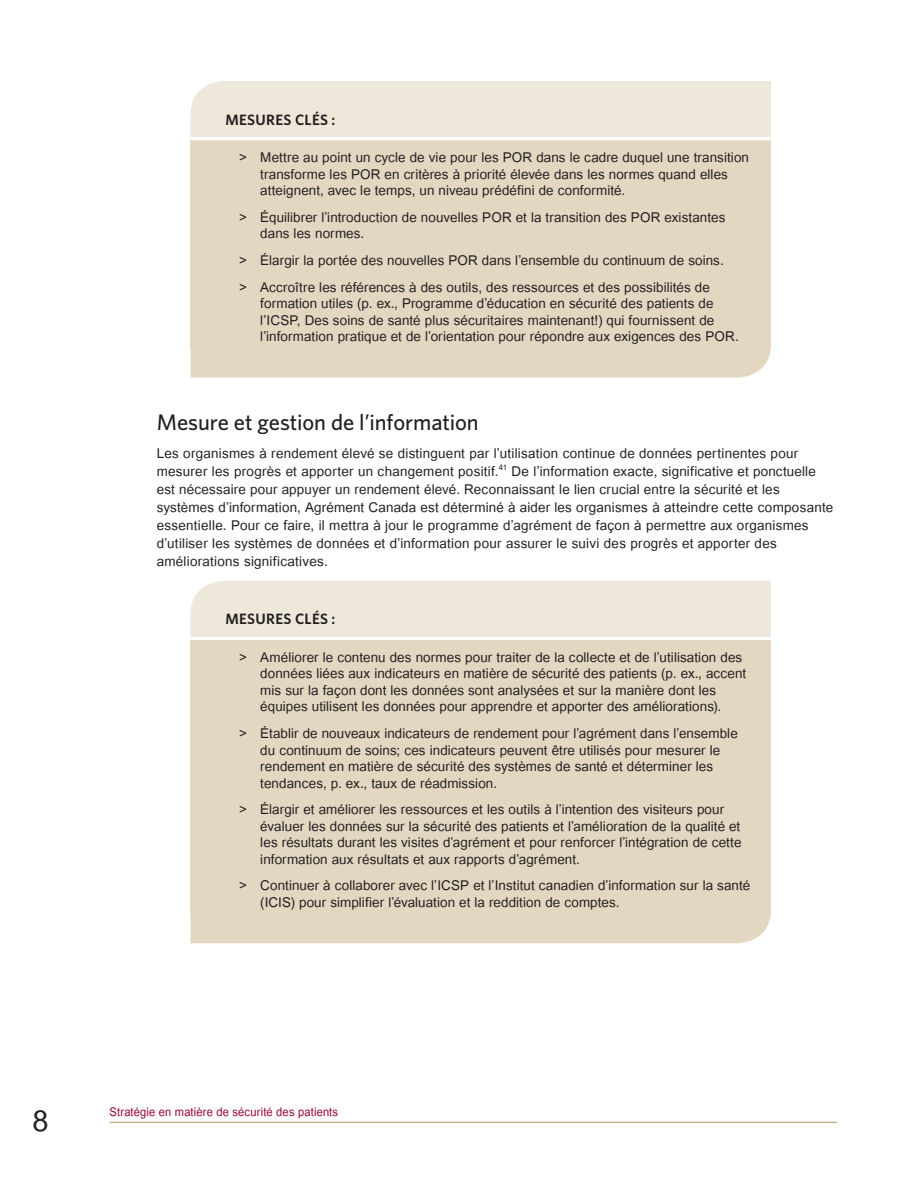
<style>
.page{position:relative;width:918px;height:1188px;background:#fff}
.page>*{position:absolute;margin:0;border:0;box-sizing:border-box;transform-origin:0 0}
.t1{font:40.5px "Utsaah";color:#231f20}
.heading_4{font:500 22.5px "Whitney";letter-spacing:-.005em;color:#231f20}
.key_action_bullet{font:18.75px/16.5px "Utsaah";letter-spacing:.005em;color:#231f20}
.t2{font:16.5px "Utsaah";letter-spacing:.01em;color:#98012d;scale:.94 1}
.t3{font:600 15px "Whitney";letter-spacing:.025em;color:#231f20}
</style>
<div class="page">
<hr style="left:110px;top:1122px;width:727px;height:1px;background:#c8b08b">
<div style="left:190px;top:81px;width:581px;height:56px;background:#eee8da"></div>
<div style="left:190px;top:139px;width:581px;height:208px;background:#e3d7c1"></div>
<hr style="left:190px;top:137px;width:581px;height:3px;background:#fff">
<div style="left:190px;top:581px;width:581px;height:56px;background:#eee8da"></div>
<div style="left:190px;top:639px;width:581px;height:274px;background:#e3d7c1"></div>
<hr style="left:190px;top:637px;width:581px;height:3px;background:#fff">
<div style="left:191px;top:347px;width:580px;height:31px;background:#e3d7c1"></div>
<div style="left:191px;top:913px;width:580px;height:30px;background:#e3d7c1"></div>
<p class="t3" style="left:225px;top:109px;width:112px">MESURES CLÉS :</p>
<p class="key_action_bullet" style="left:260px;top:150px;width:490px;text-indent:-21px">&gt; Mettre au point un cycle de vie pour les POR dans le cadre duquel une transition transforme les POR en critères à priorité élevée dans les normes quand elles atteignent, avec le temps, un niveau prédéfini de conformité.</p>
<p class="key_action_bullet" style="left:260px;top:210px;width:467px;text-indent:-21px">&gt; Équilibrer l’introduction de nouvelles POR et la transition des POR existantes dans les normes.</p>
<p class="key_action_bullet" style="left:239px;top:253px;width:486px">&gt; Élargir la portée des nouvelles POR dans l’ensemble du continuum de soins.</p>
<p class="key_action_bullet" style="left:260px;top:280px;width:480px;text-indent:-21px">&gt; Accroître les références à des outils, des ressources et des possibilités de formation utiles (p. ex., Programme d’éducation en sécurité des patients de l’ICSP, Des soins de santé plus sécuritaires maintenant!) qui fournissent de l’information pratique et de l’orientation pour répondre aux exigences des POR.</p>
<p class="heading_4" style="left:157px;top:407px;width:323px">Mesure et gestion de l’information</p>
<p class="key_action_bullet" style="left:157px;top:446px;width:678px;line-height:18px">Les organismes à rendement élevé se distinguent par l’utilisation continue de données pertinentes pour mesurer les progrès et apporter un changement positif.<sup>41</sup> De l’information exacte, significative et ponctuelle est nécessaire pour appuyer un rendement élevé. Reconnaissant le lien crucial entre la sécurité et les systèmes d’information, Agrément Canada est déterminé à aider les organismes à atteindre cette composante essentielle. Pour ce faire, il mettra à jour le programme d’agrément de façon à permettre aux organismes d’utiliser les systèmes de données et d’information pour assurer le suivi des progrès et apporter des améliorations significatives.</p>
<p class="t3" style="left:225px;top:609px;width:112px">MESURES CLÉS :</p>
<p class="key_action_bullet" style="left:260px;top:650px;width:488px;text-indent:-21px">&gt; Améliorer le contenu des normes pour traiter de la collecte et de l’utilisation des données liées aux indicateurs en matière de sécurité des patients (p. ex., accent mis sur la façon dont les données sont analysées et sur la manière dont les équipes utilisent les données pour apprendre et apporter des améliorations).</p>
<p class="key_action_bullet" style="left:260px;top:726px;width:479px;text-indent:-21px">&gt; Établir de nouveaux indicateurs de rendement pour l’agrément dans l’ensemble du continuum de soins; ces indicateurs peuvent être utilisés pour mesurer le rendement en matière de sécurité des systèmes de santé et déterminer les tendances, p. ex., taux de réadmission.</p>
<p class="key_action_bullet" style="left:260px;top:803px;width:483px;text-indent:-21px">&gt; Élargir et améliorer les ressources et les outils à l’intention des visiteurs pour évaluer les données sur la sécurité des patients et l’amélioration de la qualité et les résultats durant les visites d’agrément et pour renforcer l’intégration de cette information aux résultats et aux rapports d’agrément.</p>
<p class="key_action_bullet" style="left:260px;top:879px;width:491px;text-indent:-21px">&gt; Continuer à collaborer avec l’ICSP et l’Institut canadien d’information sur la santé (ICIS) pour simplifier l’évaluation et la reddition de comptes.</p>
<h1 class="t1" style="left:32px;top:1101px;width:18px">8</h1>
<p class="t2" style="left:110px;top:1104px;width:245px">Stratégie en matière de sécurité des patients</p>
</div>
